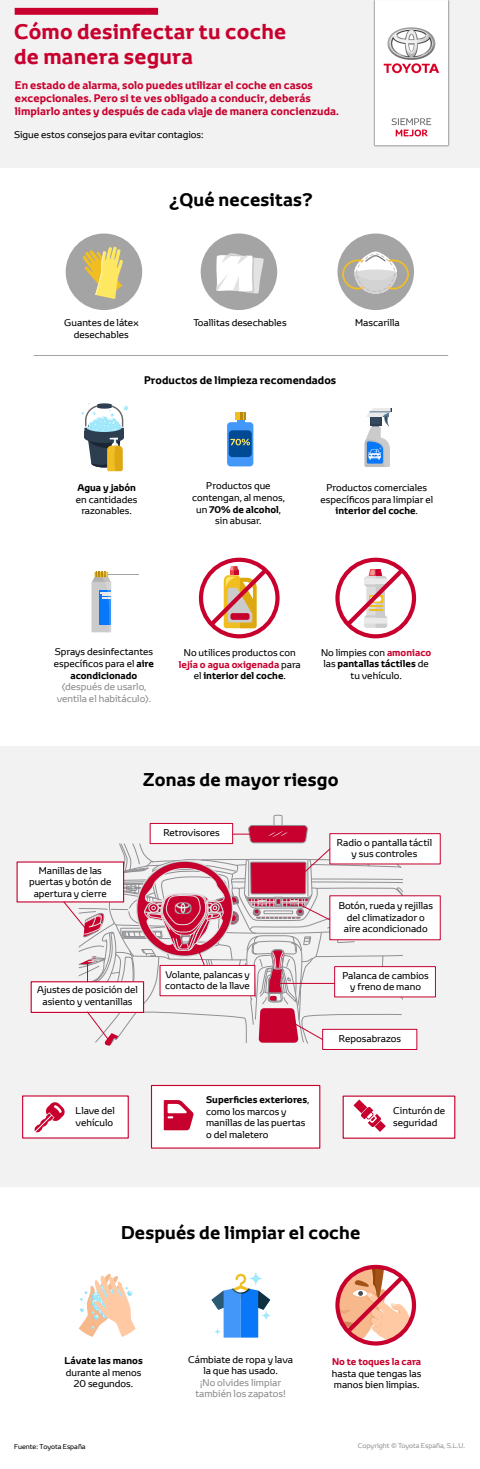
<style>
.page{position:relative;width:480px;height:1469px;background:#fff}
.page>*{position:absolute;margin:0;border:0;box-sizing:border-box;transform-origin:0 0}
.t1{font:700 21px/25.2px "Toyota Display";letter-spacing:.005em;color:#c8002e}
.t2{font:700 18px "Toyota Display";letter-spacing:.005em;color:#000}
.t3{font:700 10.8px/13px "Toyota Display";color:#c8002e}
.t4{font:700 10.8px "Toyota Display";color:#000}
.t5{font:9.6px/11.5px "Toyota Display";color:#000;text-align:center}
.t6{font:9.6px/11.5px "Toyota Display";color:#8c8c8c;text-align:center}
.t7{font:700 9.6px "Toyota Display";color:#000}
.t8{font:700 9.6px "Toyota Display";color:#c8002e}
.t9{font:6.81px "Toyota Display";color:#929497}
.t10{font:6.81px "Toyota Display";letter-spacing:-.005em;color:#000}
.s1{font-weight:700}
.s2{font-weight:700;color:#c8002e}
</style>
<div class="page">
<div style="left:0;top:0;width:480px;height:191px;background:#f2f2f2"></div>
<div style="left:0;top:169px;width:480px;height:1299px;background:#fff"></div>
<div style="left:0;top:745px;width:480px;height:441px;background:#f2f2f2"></div>
<div style="left:66px;top:233px;width:76px;height:77px;background:#a4a4a4;border-radius:50%"></div>
<div style="left:201px;top:233px;width:76px;height:77px;background:#a4a4a4;border-radius:50%"></div>
<div style="left:338px;top:233px;width:76px;height:77px;background:#a4a4a4;border-radius:50%"></div>
<div style="left:343px;top:1095px;width:112px;height:43px;background:#fff"></div>
<div style="left:151px;top:1084px;width:169px;height:64px;background:#fff;border:1px solid #c8002e"></div>
<div style="left:22px;top:1095px;width:107px;height:43px;background:#fff"></div>
<div style="left:199px;top:557px;width:81px;height:81px;border:4px solid #c8002e;border-radius:50%"></div>
<div style="left:15px;top:8px;width:143px;height:7px;background:#c8002e"></div>
<img style="left:373px;top:0;width:77px;height:147px">
<hr style="left:34px;top:355px;width:414px;height:1px;background:#a4a4a4">
<svg style="left:354px;top:251px;width:43px;height:42px"></svg>
<svg style="left:342px;top:253px;width:67px;height:40px"></svg>
<svg style="left:216px;top:253px;width:48px;height:40px;background:#e7e7e7"></svg>
<svg style="left:83px;top:247px;width:40px;height:52px"></svg>
<svg style="left:364px;top:408px;width:28px;height:59px"></svg>
<div style="left:235px;top:412px;width:11px;height:8px;background:#f1be22"></div>
<svg style="left:237px;top:412px;width:9px;height:10px"></svg>
<div style="left:227px;top:422px;width:26px;height:44px;background:#4397f8;border-radius:4px"></div>
<div style="left:229px;top:430px;width:23px;height:27px;background:#004a93;border-radius:4px"></div>
<svg style="left:230px;top:439px;width:20px;height:6px"></svg>
<svg style="left:92px;top:571px;width:19px;height:61px"></svg>
<hr style="left:108px;top:574px;width:31px;height:1px;background:#b2b2b2">
<hr style="left:108px;top:575px;width:31px;height:1px;background:#a4a4a4">
<svg style="left:206px;top:564px;width:65px;height:66px"></svg>
<div style="left:335px;top:557px;width:81px;height:81px;border:4px solid #c8002e;border-radius:50%"></div>
<svg style="left:342px;top:564px;width:66px;height:66px"></svg>
<svg style="left:81px;top:403px;width:47px;height:68px"></svg>
<div style="left:329px;top:833px;width:112px;height:31px;background:#fff;border:1px solid #c8002e"></div>
<div style="left:334px;top:966px;width:102px;height:31px;background:#fff;border:1px solid #c8002e"></div>
<div style="left:322px;top:1028px;width:95px;height:21px;background:#fff"></div>
<div style="left:17px;top:861px;width:107px;height:41px;background:#fff"></div>
<div style="left:31px;top:981px;width:113px;height:31px;background:#fff;border:1px solid #c8002e"></div>
<svg style="left:164px;top:1100px;width:30px;height:30px"></svg>
<svg style="left:34px;top:1102px;width:31px;height:30px"></svg>
<svg style="left:353px;top:1099px;width:33px;height:32px"></svg>
<div style="left:335px;top:1264px;width:81px;height:81px;border:4px solid #c8002e;border-radius:50%"></div>
<svg style="left:339px;top:1267px;width:71px;height:73px"></svg>
<svg style="left:212px;top:1273px;width:58px;height:64px"></svg>
<svg style="left:79px;top:1273px;width:57px;height:63px"></svg>
<div style="left:329px;top:895px;width:112px;height:45px;background:#fff"></div>
<svg style="left:63px;top:814px;width:340px;height:231px"></svg>
<hr style="left:274px;top:982px;width:61px;height:1px;background:#c8002e">
<img style="left:175px;top:902px;width:17px;height:12px">
<h1 class="t1" style="left:14px;top:19px;width:274px">Cómo desinfectar tu coche de manera segura</h1>
<p class="t3" style="left:15px;top:79px;width:326px">En estado de alarma, solo puedes utilizar el coche en casos excepcionales. Pero si te ves obligado a conducir, deberás limpiarlo antes y después de cada viaje de manera concienzuda.</p>
<p class="t5" style="left:14px;top:128px;width:191px">Sigue estos consejos para evitar contagios:</p>
<h2 class="t2" style="left:169px;top:187px;width:145px">¿Qué necesitas?</h2>
<p class="t5" style="left:64px;top:317px;width:76px">Guantes de látex desechables</p>
<p class="t5" style="left:193px;top:317px;width:95px">Toallitas desechables</p>
<p class="t5" style="left:355px;top:317px;width:46px">Mascarilla</p>
<p class="t4" style="left:144px;top:373px;width:194px">Productos de limpieza recomendados</p>
<p class="t7" style="left:77px;top:481px;width:60px">Agua y jabón</p>
<p class="t5" style="left:76px;top:493px;width:63px">en cantidades razonables.</p>
<p class="t5" style="left:192px;top:480px;width:94px">Productos que contengan, al menos, un <span class="s1">70% de alcohol</span>, sin abusar.</p>
<p class="t5" style="left:320px;top:482px;width:114px">Productos comerciales específicos para limpiar el <span class="s1">interior del coche</span>.</p>
<p class="t5" style="left:54px;top:646px;width:102px">Sprays desinfectantes específicos para el <span class="s1">aire acondicionado</span></p>
<p class="t6" style="left:57px;top:680px;width:96px">(después de usarlo, ventila el habitáculo).</p>
<p class="t5" style="left:179px;top:646px;width:123px">No utilices productos con <span class="s2">lejía o agua oxigenada</span> para el <span class="s1">interior del coche</span>.</p>
<p class="t5" style="left:321px;top:646px;width:112px">No limpies con <span class="s2">amoniaco </span>las <span class="s1">pantallas táctiles</span> de tu vehículo.</p>
<h2 class="t2" style="left:143px;top:766px;width:197px">Zonas de mayor riesgo</h2>
<p class="t5" style="left:29px;top:864px;width:84px">Manillas de las puertas y botón de apertura y cierre</p>
<p class="t5" style="left:163px;top:826px;width:58px">Retrovisores</p>
<p class="t5" style="left:37px;top:983px;width:102px">Ajustes de posición del asiento y ventanillas</p>
<p class="t5" style="left:165px;top:968px;width:86px;text-align:left">Volante, palancas y contacto de la llave</p>
<p class="t5" style="left:76px;top:1104px;width:41px;text-align:left">Llave del vehículo</p>
<p class="t5" style="left:206px;top:1093px;width:105px;text-align:left"><span class="s1">Superficies exteriores</span>, como los marcos y manillas de las puertas o del maletero</p>
<p class="t5" style="left:337px;top:836px;width:97px">Radio o pantalla táctil y sus controles</p>
<p class="t5" style="left:339px;top:899px;width:96px">Botón, rueda y rejillas del climatizador o aire acondicionado</p>
<p class="t5" style="left:343px;top:969px;width:88px">Palanca de cambios y freno de mano</p>
<p class="t5" style="left:339px;top:1032px;width:64px">Reposabrazos</p>
<p class="t5" style="left:393px;top:1104px;width:54px;text-align:left">Cinturón de seguridad</p>
<h2 class="t2" style="left:121px;top:1219px;width:241px">Después de limpiar el coche</h2>
<p class="t7" style="left:64px;top:1353px;width:80px">Lávate las manos</p>
<p class="t5" style="left:66px;top:1366px;width:77px">durante al menos<br>20 segundos.</p>
<p class="t5" style="left:188px;top:1353px;width:106px">Cámbiate de ropa y lava la que has usado.</p>
<p class="t6" style="left:195px;top:1376px;width:92px">¡No olvides limpiar también los zapatos!</p>
<p class="t8" style="left:332px;top:1355px;width:91px">No te toques la cara</p>
<p class="t5" style="left:332px;top:1367px;width:91px;text-align:left">hasta que tengas las manos bien limpias.</p>
<p class="t10" style="left:14px;top:1441px;width:73px">Fuente: Toyota España</p>
<p class="t9" style="left:358px;top:1440px;width:109px">Copyright © Toyota España, S.L.U.</p>
</div>
